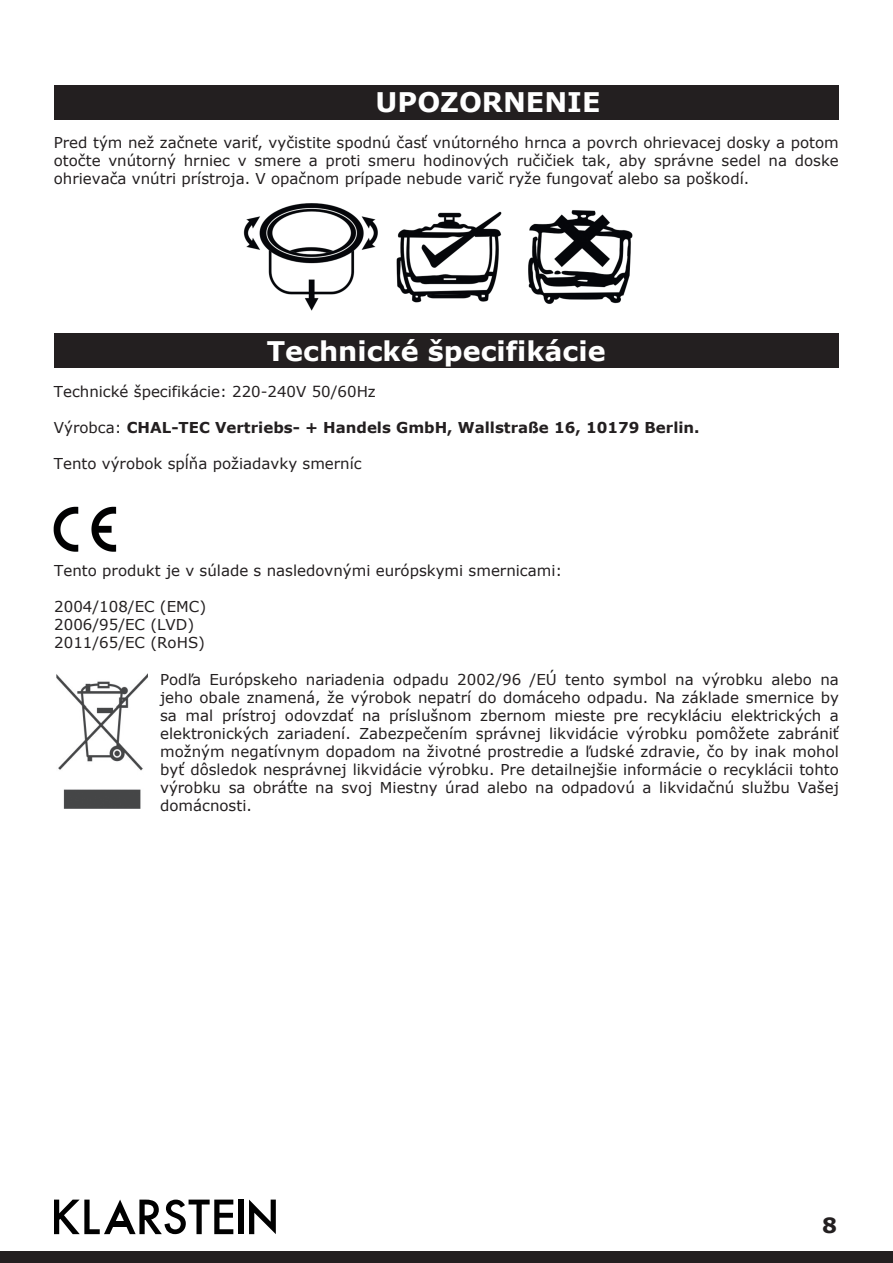
<style>
.page{position:relative;width:893px;height:1263px;background:#fff}
.page>*{position:absolute;margin:0;border:0;box-sizing:border-box;transform-origin:0 0}
.t1{font:700 27px "Verdana";color:#fff}
.t2{font:700 21px "Verdana";color:#231f20}
.t3{font:15px/18px "Verdana";color:#231f20;text-align:justify}
.t4{font:700 15px "Verdana";color:#231f20}
.s1{font-weight:400}
</style>
<div class="page">
<div style="left:54px;top:85px;width:785px;height:34px;background:#231f20"></div>
<div style="left:54px;top:334px;width:785px;height:34px;background:#231f20"></div>
<div style="left:0;top:1251px;width:893px;height:12px;background:#231f20"></div>
<div style="left:239px;top:1199px;width:5px;height:35px;background:#000"></div>
<svg style="left:54px;top:1199px;width:179px;height:35px"></svg>
<div style="left:110px;top:1221px;width:19px;height:6px;background:#000"></div>
<svg style="left:249px;top:1199px;width:27px;height:35px"></svg>
<img style="left:56px;top:674px;width:91px;height:134px">
<img style="left:53px;top:506px;width:64px;height:46px">
<img style="left:243px;top:203px;width:390px;height:108px">
<h1 class="t1" style="left:376px;top:83px;width:226px">UPOZORNENIE</h1>
<p class="t3" style="left:54px;top:133px;width:786px">Pred tým než začnete variť, vyčistite spodnú časť vnútorného hrnca a povrch ohrievacej dosky a potom otočte vnútorný hrniec v smere a proti smeru hodinových ručičiek tak, aby správne sedel na doske ohrievača vnútri prístroja. V opačnom prípade nebude varič ryže fungovať alebo sa poškodí.</p>
<h1 class="t1" style="left:267px;top:332px;width:340px">Technické špecifikácie</h1>
<p class="t3" style="left:54px;top:382px;width:323px">Technické špecifikácie: 220-240V 50/60Hz</p>
<p class="t4" style="left:54px;top:416px;width:647px"><span class="s1">Výrobca:</span> CHAL-TEC Vertriebs- + Handels GmbH, Wallstraße 16, 10179 Berlin.</p>
<p class="t3" style="left:54px;top:454px;width:309px">Tento výrobok spĺňa požiadavky smerníc</p>
<p class="t3" style="left:54px;top:561px;width:509px">Tento produkt je v súlade s nasledovnými európskymi smernicami:</p>
<p class="t3" style="left:54px;top:597px;width:153px;text-align:left">2004/108/EC (EMC)<br>2006/95/EC (LVD)<br>2011/65/EC (RoHS)</p>
<p class="t3" style="left:160px;top:670px;width:680px">Podľa Európskeho nariadenia odpadu 2002/96 /EÚ tento symbol na výrobku alebo na jeho obale znamená, že výrobok nepatrí do domáceho odpadu. Na základe smernice by sa mal prístroj odovzdať na príslušnom zbernom mieste pre recykláciu elektrických a elektronických zariadení. Zabezpečením správnej likvidácie výrobku pomôžete zabrániť možným negatívnym dopadom na životné prostredie a ľudské zdravie, čo by inak mohol byť dôsledok nesprávnej likvidácie výrobku. Pre detailnejšie informácie o recyklácii tohto výrobku sa obráťte na svoj Miestny úrad alebo na odpadovú a likvidačnú službu Vašej domácnosti.</p>
<h2 class="t2" style="left:822px;top:1211px;width:16px">8</h2>
</div>
